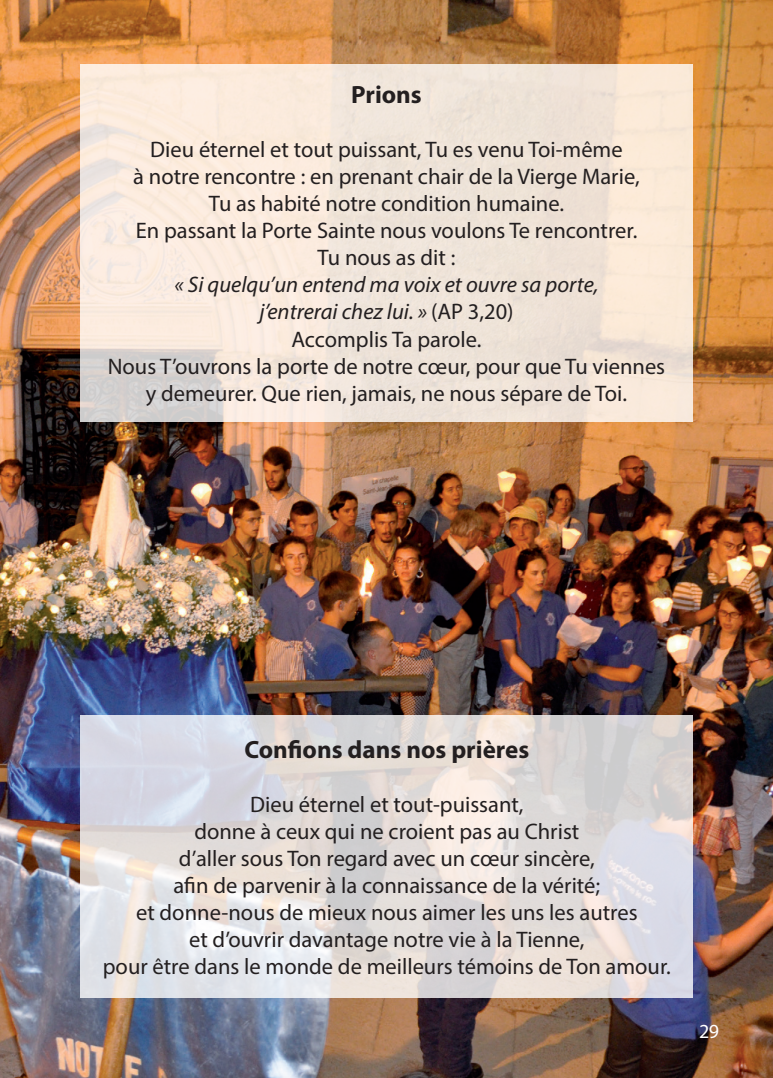
<style>
.page{position:relative;width:773px;height:1078px;background:#fff}
.page>*{position:absolute;margin:0;border:0;box-sizing:border-box;transform-origin:0 0}
.t1{font:700 25px "Myriad Pro";color:#231f20}
.t2{font:22.5px/27px "Myriad Pro";color:#231f20;text-align:center}
.t3{font:20px "Myriad Pro";color:#fff}
.s1{font-style:italic}
</style>
<div class="page">
<img style="left:0;top:0;width:772px;height:1077px">
<svg style="left:80px;top:715px;width:613px;height:282px;background:#e0dcdc"></svg>
<div style="left:80px;top:64px;width:613px;height:357px;background:#f2e7da"></div>
<p class="t1" style="left:351px;top:79px;width:72px">Prions</p>
<p class="t2" style="left:133px;top:136px;width:508px">Dieu éternel et tout puissant, Tu es venu Toi-même<br>à notre rencontre : en prenant chair de la Vierge Marie, Tu as habité notre condition humaine.<br>En passant la Porte Sainte nous voulons Te rencontrer.<br>Tu nous as dit :</p>
<p class="t2" style="left:108px;top:271px;width:559px"><span class="s1">« Si quelqu’un entend ma voix et ouvre sa porte,<br>j’entrerai chez lui. »</span> (AP 3,20)<br>Accomplis Ta parole.<br>Nous T’ouvrons la porte de notre cœur, pour que Tu viennes y demeurer. Que rien, jamais, ne nous sépare de Toi.</p>
<p class="t1" style="left:244px;top:733px;width:286px">Confions dans nos prières</p>
<p class="t2" style="left:103px;top:790px;width:569px">Dieu éternel et tout-puissant,<br>donne à ceux qui ne croient pas au Christ<br>d’aller sous Ton regard avec un cœur sincère,<br>afin de parvenir à la connaissance de la vérité;<br>et donne-nous de mieux nous aimer les uns les autres<br>et d’ouvrir davantage notre vie à la Tienne,<br>pour être dans le monde de meilleurs témoins de Ton amour.</p>
<p class="t3" style="left:699px;top:1019px;width:22px">29</p>
</div>
